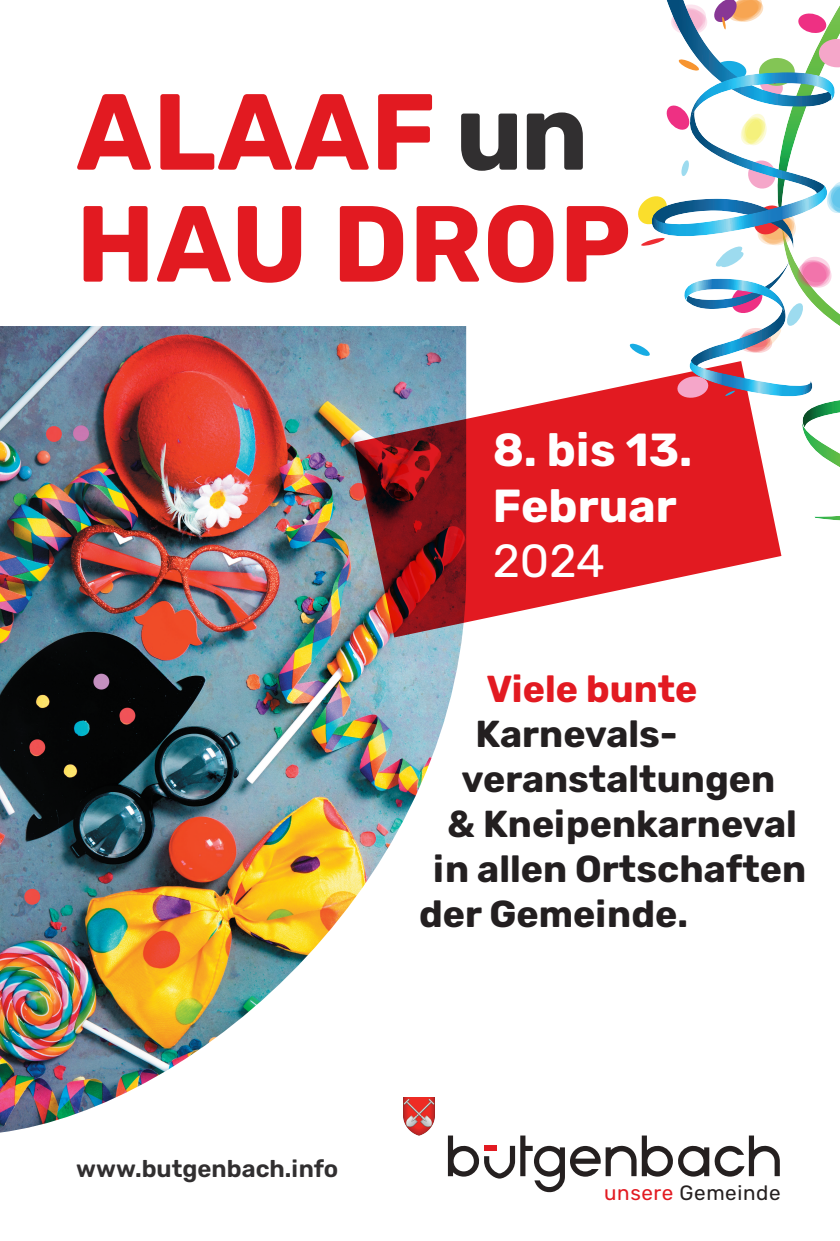
<style>
.page{position:relative;width:840px;height:1241px;background:#fff}
.page>*{position:absolute;margin:0;border:0;box-sizing:border-box;transform-origin:0 0}
.t1{font:700 107.88px/111.9px "Rubik";letter-spacing:.01em;color:#e21a21}
.t2{font:700 46.27px/55.5px "Rubik";color:#fff}
.t3{font:46.27px "Rubik";color:#fff}
.t4{font:700 37.5px "Rubik";color:#231f20}
.t5{font:700 37.5px "Rubik";color:#e21a21}
.t6{font:600 24px "Rubik";color:#312f30}
.t7{font:300 20.65px "Rubik";letter-spacing:.03em;color:#252020}
.s1{color:#312f30}
.s2{color:#e21a21}
</style>
<div class="page">
<img style="left:0;top:326px;width:466px;height:806px">
<svg style="left:642px;top:1135px;width:138px;height:41px"></svg>
<svg style="left:448px;top:1135px;width:188px;height:58px"></svg>
<img style="left:404px;top:1097px;width:31px;height:38px">
<svg style="left:354px;top:361px;width:427px;height:276px;fill:#e21a21"></svg>
<svg style="left:814px;top:516px;width:26px;height:4px"></svg>
<svg style="left:629px;top:0;width:211px;height:467px"></svg>
<h1 class="t1" style="left:76px;top:86px;width:556px">ALAAF <span class="s1">un<br></span>HAU DROP</h1>
<p class="t2" style="left:493px;top:426px;width:201px">8. bis 13.<br>Februar</p>
<p class="t3" style="left:493px;top:534px;width:114px">2024</p>
<p class="t5" style="left:486px;top:673px;width:213px">Viele bunte</p>
<p class="t4" style="left:475px;top:718px;width:204px">Karnevals-</p>
<p class="t4" style="left:461px;top:763px;width:315px">veranstaltungen</p>
<p class="t4" style="left:447px;top:808px;width:351px">&amp; Kneipenkarneval</p>
<p class="t4" style="left:433px;top:853px;width:374px">in allen Ortschaften</p>
<p class="t4" style="left:419px;top:898px;width:270px">der Gemeinde.</p>
<p class="t6" style="left:76px;top:1158px;width:264px">www.butgenbach.info</p>
<p class="t7" style="left:604px;top:1180px;width:178px"><span class="s2">unsere</span> Gemeinde</p>
</div>
